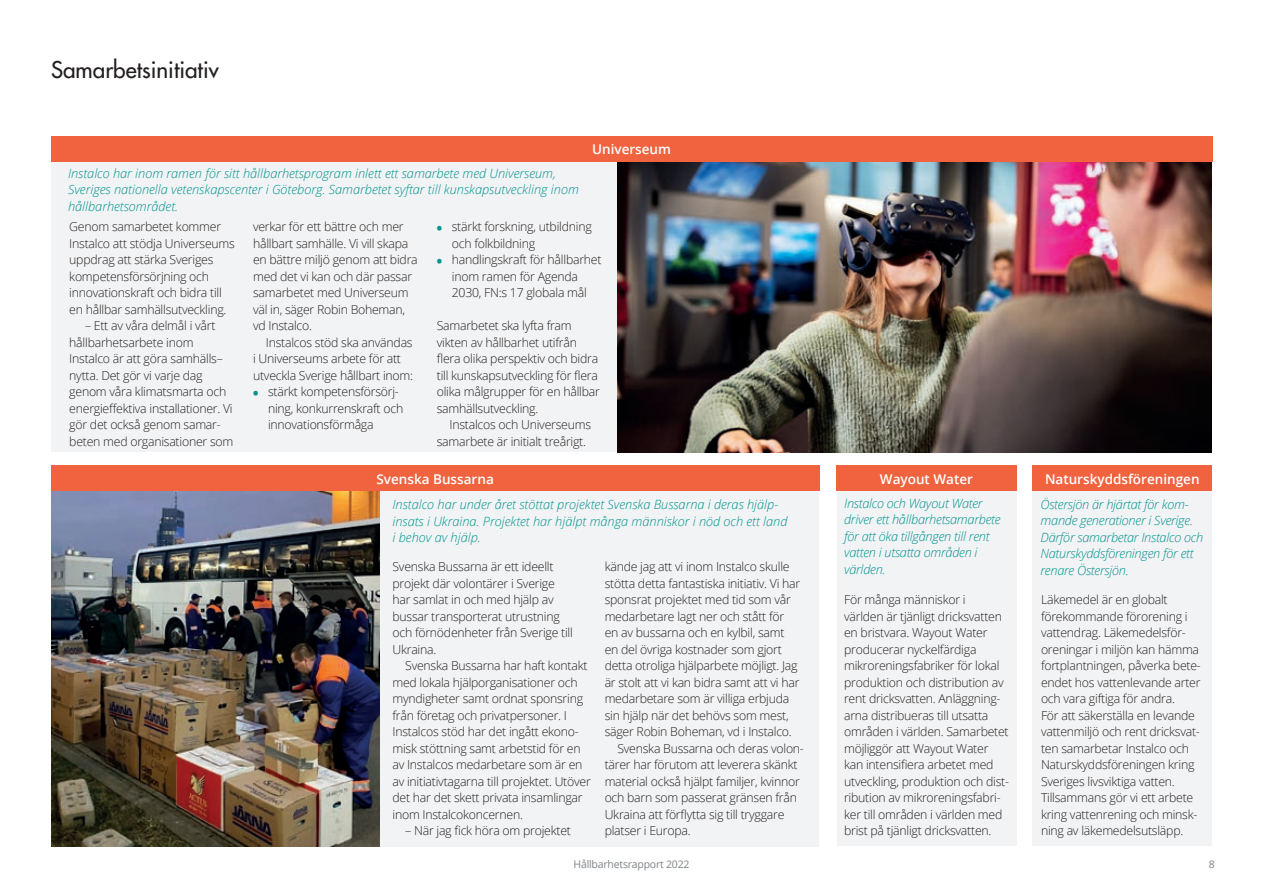
<style>
.page{position:relative;width:1263px;height:893px;background:#fff}
.page>*{position:absolute;margin:0;border:0;box-sizing:border-box;transform-origin:0 0}
.t1{font:500 22.5px "Futura Std";color:#231f20}
.t2{font:600 13.5px "Open Sans";color:#fff}
.t3{font:italic 300 12.75px/16.5px "Open Sans";color:#009390}
.t4{font:italic 300 12.75px/16.5px "Open Sans";letter-spacing:-.02em;color:#009390}
.t5{font:300 12.3px/16.5px "Open Sans";letter-spacing:-.02em;color:#231f20}
.t6{font:10.5px "Open Sans";letter-spacing:-.02em;color:#7f8487}
.s1{font-weight:800;font-size:13.5px;color:#009390}
</style>
<div class="page">
<div style="left:51px;top:136px;width:568px;height:316px;background:#f2f3f4"></div>
<div style="left:1032px;top:468px;width:180px;height:378px;background:#f2f3f4"></div>
<div style="left:1032px;top:466px;width:180px;height:25px;background:#f1633e"></div>
<div style="left:837px;top:467px;width:180px;height:379px;background:#f2f3f4"></div>
<div style="left:836px;top:466px;width:180px;height:25px;background:#f1633e"></div>
<img style="left:618px;top:162px;width:594px;height:290px">
<div style="left:247px;top:491px;width:572px;height:355px;background:#f2f3f4"></div>
<img style="left:51px;top:491px;width:329px;height:355px">
<div style="left:51px;top:136px;width:1161px;height:26px;background:#f1633e"></div>
<div style="left:51px;top:466px;width:768px;height:25px;background:#f1633e"></div>
<h1 class="t1" style="left:51px;top:56px;width:169px">Samarbetsinitiativ</h1>
<p class="t3" style="left:68px;top:164px;width:512px">Instalco har inom ramen för sitt hållbarhetsprogram inlett ett samarbete med Universeum,<br>Sveriges nationella vetenskapscenter i Göteborg. Samarbetet syftar till kunskapsutveckling inom hållbarhetsområdet.</p>
<p class="t2" style="left:592px;top:140px;width:81px">Universeum</p>
<p class="t5" style="left:69px;top:218px;width:167px">Genom samarbetet kommer<br>Instalco att stödja Universeums uppdrag att stärka Sveriges kompetensförsörjning och innovationskraft och bidra till en hållbar samhällsutveckling.</p>
<p class="t5" style="left:69px;top:317px;width:166px;text-indent:16px">– Ett av våra delmål i vårt hållbarhetsarbete inom<br>Instalco är att göra samhälls– nytta. Det gör vi varje dag genom våra klimatsmarta och energieffektiva installationer. Vi gör det också genom samar&shy;beten med organisationer som</p>
<p class="t5" style="left:253px;top:218px;width:166px">verkar för ett bättre och mer hållbart samhälle. Vi vill skapa en bättre miljö genom att bidra med det vi kan och där passar samarbetet med Universeum väl in, säger Robin Boheman, vd Instalco.</p>
<p class="t5" style="left:253px;top:334px;width:162px;text-indent:13px">Instalcos stöd ska användas i Universeums arbete för att utveckla Sverige hållbart inom:</p>
<p class="t5" style="left:268px;top:383px;width:137px;text-indent:-15px"><span class="s1">•</span> stärkt kompetensförsörj&shy;ning, konkurrenskraft och innovationsförmåga</p>
<p class="t5" style="left:452px;top:218px;width:142px;text-indent:-15px"><span class="s1">•</span> stärkt forskning, utbildning och folkbildning</p>
<p class="t5" style="left:452px;top:251px;width:151px;text-indent:-15px"><span class="s1">•</span> handlingskraft för hållbarhet inom ramen för Agenda<br>2030, FN:s 17 globala mål</p>
<p class="t5" style="left:437px;top:317px;width:165px">Samarbetet ska lyfta fram vikten av hållbarhet utifrån flera olika perspektiv och bidra till kunskapsutveckling för flera olika målgrupper för en hållbar samhällsutveckling.</p>
<p class="t5" style="left:437px;top:416px;width:156px;text-indent:13px">Instalcos och Universeums samarbete är initialt treårigt.</p>
<p class="t2" style="left:376px;top:469px;width:119px">Svenska Bussarna</p>
<p class="t3" style="left:392px;top:496px;width:396px">Instalco har under året stöttat projektet Svenska Bussarna i deras hjälp&shy;insats i Ukraina. Projektet har hjälpt många människor i nöd och ett land i behov av hjälp.</p>
<p class="t2" style="left:880px;top:469px;width:94px">Wayout Water</p>
<p class="t4" style="left:844px;top:494px;width:158px">Instalco och Wayout Water driver ett hållbarhetsamarbete för att öka tillgången till rent vatten i utsatta områden i</p>
<p class="t5" style="left:605px;top:558px;width:186px">kände jag att vi inom Instalco skulle</p>
<p class="t5" style="left:605px;top:574px;width:197px">stötta detta fantastiska initiativ. Vi har</p>
<p class="t5" style="left:605px;top:591px;width:188px">sponsrat projektet med tid som vår</p>
<p class="t5" style="left:605px;top:607px;width:181px">medarbetare lagt ner och stått för</p>
<p class="t5" style="left:605px;top:624px;width:181px">en av bussarna och en kylbil, samt</p>
<p class="t5" style="left:605px;top:640px;width:179px">en del övriga kostnader som gjort</p>
<p class="t5" style="left:605px;top:657px;width:194px">detta otroliga hjälparbete möjligt. Jag</p>
<p class="t5" style="left:605px;top:673px;width:196px">är stolt att vi kan bidra samt att vi har</p>
<p class="t5" style="left:605px;top:690px;width:186px">medarbetare som är villiga erbjuda</p>
<p class="t5" style="left:605px;top:706px;width:186px">sin hjälp när det behövs som mest,</p>
<p class="t5" style="left:605px;top:723px;width:189px">säger Robin Boheman, vd i Instalco.</p>
<p class="t5" style="left:617px;top:739px;width:188px">Svenska Bussarna och deras volon-</p>
<p class="t5" style="left:605px;top:756px;width:194px">tärer har förutom att leverera skänkt</p>
<p class="t5" style="left:605px;top:772px;width:197px">material också hjälpt familjer, kvinnor</p>
<p class="t5" style="left:605px;top:789px;width:194px">och barn som passerat gränsen från</p>
<p class="t5" style="left:605px;top:805px;width:181px">Ukraina att förflytta sig till tryggare</p>
<p class="t5" style="left:605px;top:822px;width:88px">platser i Europa.</p>
<p class="t5" style="left:392px;top:558px;width:163px">Svenska Bussarna är ett ideellt</p>
<p class="t4" style="left:844px;top:560px;width:43px">världen.</p>
<p class="t5" style="left:392px;top:574px;width:182px">projekt där volontärer i Sverige har samlat in och med hjälp av bussar transporterat utrustning och förnödenheter från Sverige till<br>Ukraina.</p>
<p class="t5" style="left:392px;top:657px;width:200px;text-indent:13px">Svenska Bussarna har haft kontakt med lokala hjälporganisationer och myndigheter samt ordnat sponsring från företag och privatpersoner. I Instalcos stöd har det ingått ekono&shy;misk stöttning samt arbetstid för en av Instalcos medarbetare som är en av initiativtagarna till projektet. Utöver det har det skett privata insamlingar inom Instalcokoncernen.</p>
<p class="t5" style="left:405px;top:822px;width:167px">– När jag fick höra om projektet</p>
<p class="t5" style="left:844px;top:591px;width:166px">För många människor i<br>världen är tjänligt dricksvatten en bristvara. Wayout Water producerar nyckelfärdiga mikroreningsfabriker för lokal produktion och distribution av rent dricksvatten. Anläggning&shy;arna distribueras till utsatta områden i världen. Samarbetet möjliggör att Wayout Water kan intensifiera arbetet med utveckling, produktion och dist&shy;ribution av mikroreningsfabri&shy;ker till områden i världen med brist på tjänligt dricksvatten.</p>
<p class="t2" style="left:1045px;top:469px;width:156px">Naturskyddsföreningen</p>
<p class="t4" style="left:1040px;top:495px;width:164px">Östersjön är hjärtat för kom&shy;mande generationer i Sverige.<br>Därför samarbetar Instalco och<br>Naturskyddsföreningen för ett renare Östersjön.</p>
<p class="t5" style="left:1041px;top:591px;width:161px">Läkemedel är en globalt förekommande förorening i vattendrag. Läkemedelsför&shy;oreningar i miljön kan hämma fortplantningen, påverka bete&shy;endet hos vattenlevande arter och vara giftiga för andra.<br>För att säkerställa en levande vattenmiljö och rent dricksvat&shy;ten samarbetar Instalco och<br>Naturskyddsföreningen kring<br>Sveriges livsviktiga vatten.<br>Tillsammans gör vi ett arbete kring vattenrening och minsk&shy;ning av läkemedelsutsläpp.</p>
<p class="t6" style="left:574px;top:857px;width:117px">Hållbarhetsrapport 2022</p>
<p class="t6" style="left:1209px;top:857px;width:8px">8</p>
</div>
